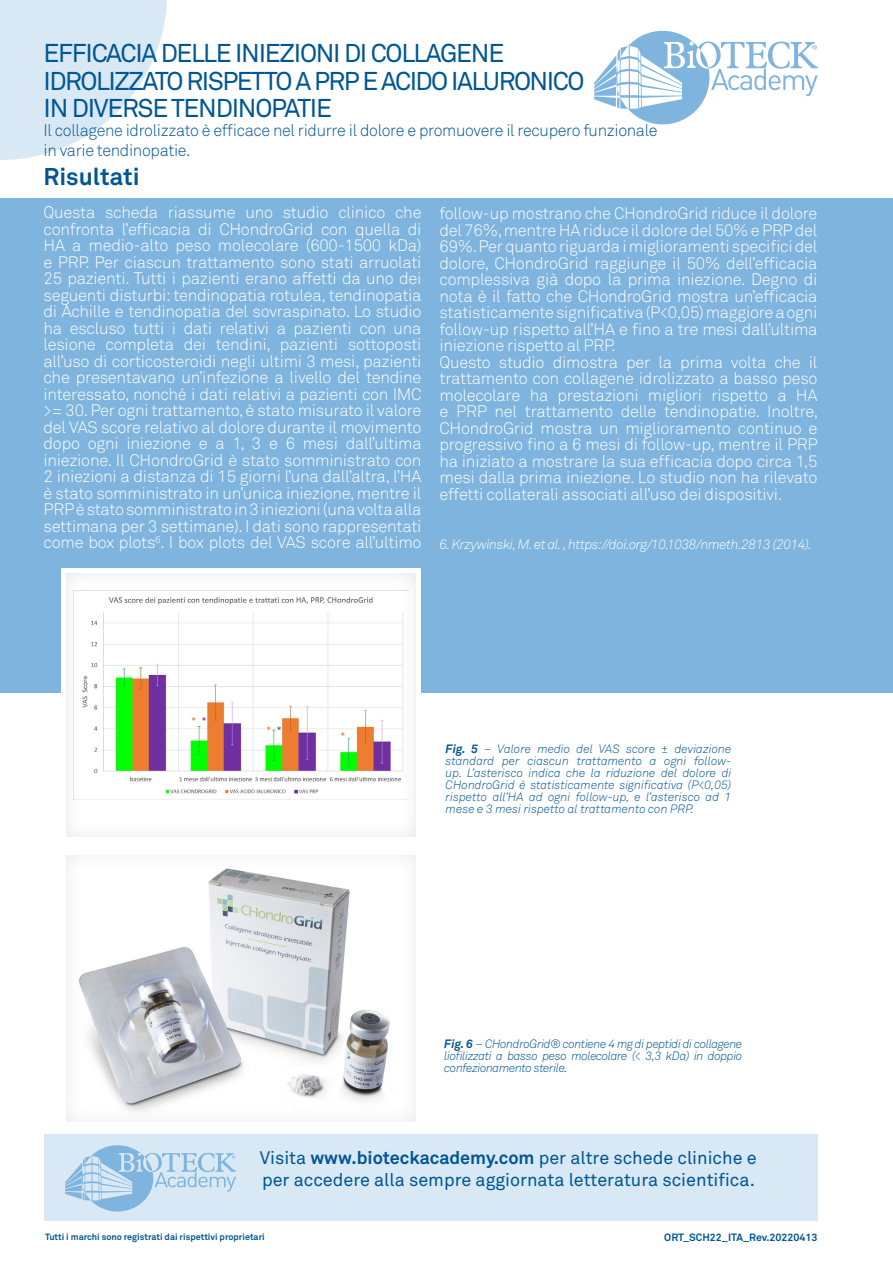
<style>
.page{position:relative;width:893px;height:1263px;background:#fff}
.page>*{position:absolute;margin:0;border:0;box-sizing:border-box;transform-origin:0 0}
.t1{font:25.5px/27px "Akkurat Pro";letter-spacing:-.05em;color:#005694}
.t2{font:700 24px "Akkurat Pro";color:#005694}
.t3{font:18px/21.6px "Akkurat Pro";color:#005694}
.t4{font:16.5px/16.5px "Akkurat Light Pro";letter-spacing:-.015em;color:#fff;text-align:justify}
.t5{font:16.5px/19.5px "Akkurat Light Pro";letter-spacing:-.02em;color:#005694}
.t6{font:italic 13.5px "Akkurat Light Pro";letter-spacing:-.03em;color:#fff}
.t7{font:italic 12px/12px "Akkurat Light Pro";letter-spacing:-.02em;color:#005694;text-align:justify}
.t8{font:700 10.5px "Akkurat Pro";color:#005694}
.t9{font:700 9px "Akkurat Pro";color:#005694}
.s1{font-family:"Akkurat Pro";font-weight:700}
.s2{font-weight:700}
</style>
<div class="page">
<svg style="left:0;top:0;width:167px;height:160px"></svg>
<svg style="left:594px;top:31px;width:224px;height:93px"></svg>
<div style="left:0;top:199px;width:893px;height:494px;background:#7eb4dd"></div>
<div style="left:44px;top:1134px;width:773px;height:86px;background:#d8e8f4"></div>
<svg style="left:65px;top:1145px;width:171px;height:66px"></svg>
<div style="left:52px;top:562px;width:377px;height:276px;background:#000;opacity:.1"></div>
<div style="left:52px;top:844px;width:376px;height:278px;background:#000;opacity:.09"></div>
<h1 class="t1" style="left:44px;top:41px;width:542px">EFFICACIA DELLE INIEZIONI DI COLLAGENE<br>IDROLIZZATO RISPETTO A PRP E ACIDO IALURONICO<br>IN DIVERSE TENDINOPATIE</h1>
<p class="t5" style="left:44px;top:121px;width:615px">Il collagene idrolizzato è efficace nel ridurre il dolore e promuovere il recupero funzionale in varie tendinopatie.</p>
<h2 class="t2" style="left:44px;top:161px;width:98px">Risultati</h2>
<p class="t4" style="left:44px;top:204px;width:379px">Questa scheda riassume uno studio clinico che confronta l’efficacia di CHondroGrid con quella di HA a medio-alto peso molecolare (600-1500 kDa) e PRP. Per ciascun trattamento sono stati arruolati 25 pazienti. Tutti i pazienti erano affetti da uno dei seguenti disturbi: tendinopatia rotulea, tendinopatia di Achille e tendinopatia del sovraspinato. Lo studio ha escluso tutti i dati relativi a pazienti con una lesione completa dei tendini, pazienti sottoposti all’uso di corticosteroidi negli ultimi 3 mesi, pazienti che presentavano un’infezione a livello del tendine interessato, nonché i dati relativi a pazienti con IMC &gt;= 30. Per ogni trattamento, è stato misurato il valore del VAS score relativo al dolore durante il movimento dopo ogni iniezione e a 1, 3 e 6 mesi dall’ultima iniezione. Il CHondroGrid è stato somministrato con 2 iniezioni a distanza di 15 giorni l’una dall’altra, l’HA è stato somministrato in un’unica iniezione, mentre il PRP è stato somministrato in 3 iniezioni (una volta alla settimana per 3 settimane). I dati sono rappresentati come box plots<sup>6</sup>. I box plots del VAS score all’ultimo</p>
<p class="t4" style="left:440px;top:205px;width:380px;text-align:left">follow-up mostrano che CHondroGrid riduce il dolore del 76%, mentre HA riduce il dolore del 50% e PRP del 69%. Per quanto riguarda i miglioramenti specifici del dolore, CHondroGrid raggiunge il 50% dell’efficacia complessiva già dopo la prima iniezione. Degno di nota è il fatto che CHondroGrid mostra un’efficacia statisticamente significativa (P&lt;0,05) maggiore a ogni follow-up rispetto all’HA e fino a tre mesi dall’ultima iniezione rispetto al PRP.<br>Questo studio dimostra per la prima volta che il trattamento con collagene idrolizzato a basso peso molecolare ha prestazioni migliori rispetto a HA e PRP nel trattamento delle tendinopatie. Inoltre, CHondroGrid mostra un miglioramento continuo e progressivo fino a 6 mesi di follow-up, mentre il PRP ha iniziato a mostrare la sua efficacia dopo circa 1,5 mesi dalla prima iniezione. Lo studio non ha rilevato effetti collaterali associati all’uso dei dispositivi.</p>
<p class="t6" style="left:440px;top:536px;width:374px">6. Krzywinski, M. et al. , https://doi.org/10.1038/nmeth.2813 (2014).</p>
<p class="t7" style="left:446px;top:743px;width:287px"><span class="s1">Fig. 5</span> – Valore medio del VAS score ± deviazione standard per ciascun trattamento a ogni follow&shy;up. L’asterisco indica che la riduzione del dolore di CHondroGrid è statisticamente significativa (P&lt;0,05) rispetto all’HA ad ogni follow-up, e l’asterisco ad 1 mese e 3 mesi rispetto al trattamento con PRP.</p>
<p class="t7" style="left:444px;top:1037px;width:299px"><span class="s1">Fig. 6</span> – CHondroGrid® contiene 4 mg di peptidi di collagene liofilizzati a basso peso molecolare (&lt; 3,3 kDa) in doppio confezionamento sterile.</p>
<p class="t3" style="left:260px;top:1147px;width:498px">Visita <span class="s2">www.bioteckacademy.com</span> per altre schede cliniche e per accedere alla sempre aggiornata letteratura scientifica.</p>
<p class="t9" style="left:45px;top:1231px;width:221px">Tutti i marchi sono registrati dai rispettivi proprietari</p>
<p class="t8" style="left:664px;top:1231px;width:155px">ORT_SCH22_ITA_Rev.20220413</p>
</div>
